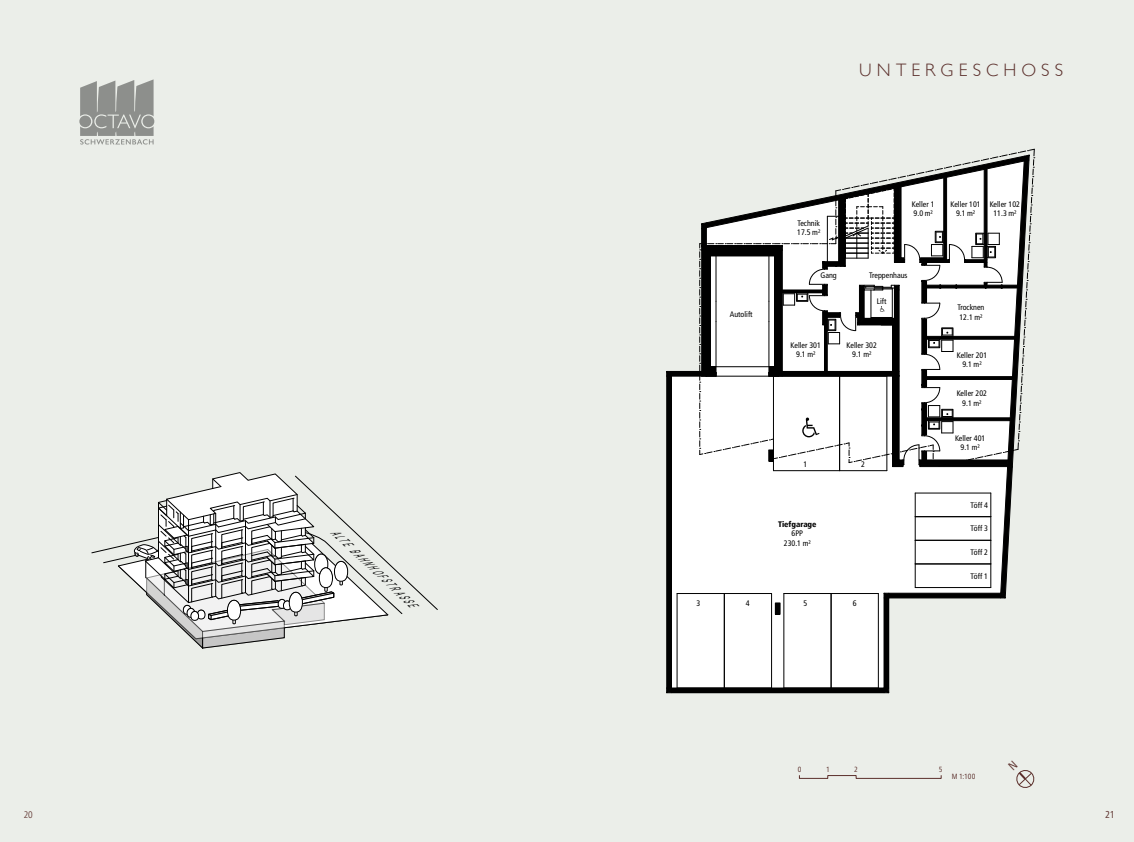
<style>
.page{position:relative;width:1134px;height:842px;background:#fff}
.page>*{position:absolute;margin:0;border:0;box-sizing:border-box;transform-origin:0 0}
.t1{font:300 18px "Gill Sans";letter-spacing:.285em;color:#5b2f2b}
.t2{font:italic 10.8px "Arial Narrow";color:#000;scale:.64 1}
.t3{font:condensed 10px "Frutiger Neue LT";color:#5b2f2b}
.t4{font:300 condensed 9.5px "Frutiger Neue LT";color:#5b2f2b}
.t5{font:condensed 8px/9.6px "Frutiger LT";color:#000;text-align:center}
.t6{font:900 condensed 8px "Frutiger LT";color:#000}
.t7{font:condensed 7.5px "Frutiger Neue LT";color:#5b2f2b}
</style>
<div class="page">
<div style="left:567px;top:0;width:567px;height:842px;background:#ebeee9"></div>
<svg style="left:799px;top:775px;width:143px;height:4px"></svg>
<div style="left:0;top:0;width:567px;height:842px;background:#ebeee9"></div>
<svg style="left:667px;top:370px;width:339px;height:323px;fill:#fff"></svg>
<hr style="left:878px;top:593px;width:1px;height:95px;background:#000">
<hr style="left:831px;top:593px;width:1px;height:95px;background:#000">
<hr style="left:784px;top:593px;width:1px;height:95px;background:#000">
<hr style="left:771px;top:593px;width:1px;height:95px;background:#000">
<hr style="left:724px;top:593px;width:1px;height:95px;background:#000">
<hr style="left:677px;top:593px;width:47px;height:1px;background:#000">
<hr style="left:677px;top:593px;width:1px;height:95px;background:#000">
<svg style="left:666px;top:688px;width:5px;height:5px"></svg>
<div style="left:671px;top:688px;width:213px;height:5px;background:#000"></div>
<svg style="left:884px;top:688px;width:5px;height:5px"></svg>
<svg style="left:666px;top:371px;width:6px;height:6px"></svg>
<hr style="left:667px;top:376px;width:4px;height:312px;background:#000">
<div style="left:666px;top:376px;width:5px;height:312px;border:1px solid #000"></div>
<div style="left:884px;top:598px;width:5px;height:90px;background:#000"></div>
<div style="left:671px;top:371px;width:31px;height:5px;background:#000"></div>
<div style="left:775px;top:603px;width:5px;height:11px;background:#000"></div>
<svg style="left:699px;top:149px;width:336px;height:449px;background:#d8d8d7"></svg>
<svg style="left:79px;top:79px;width:75px;height:66px"></svg>
<svg style="left:92px;top:472px;width:346px;height:176px"></svg>
<svg style="left:1016px;top:770px;width:19px;height:18px"></svg>
<p class="t4" style="left:24px;top:809px;width:11px">20</p>
<h2 class="t2" style="left:338px;top:524px;width:172px;rotate:43deg">ALTE BAHNHOFSTRASSE</h2>
<h1 class="t1" style="left:859px;top:56px;width:206px">UNTERGESCHOSS</h1>
<p class="t5" style="left:730px;top:310px;width:24px">Autolift</p>
<p class="t5" style="left:797px;top:218px;width:25px;text-align:left">Technik<br>17.5 m²</p>
<p class="t5" style="left:912px;top:199px;width:24px;text-align:left">Keller 1<br>9.0 m²</p>
<p class="t5" style="left:950px;top:199px;width:32px">Keller 101<br>9.1 m²</p>
<p class="t5" style="left:990px;top:199px;width:32px">Keller 102<br>11.3 m²</p>
<p class="t5" style="left:820px;top:271px;width:18px">Gang</p>
<p class="t5" style="left:869px;top:271px;width:40px">Treppenhaus</p>
<p class="t5" style="left:791px;top:340px;width:32px">Keller 301<br>9.1 m²</p>
<p class="t5" style="left:877px;top:296px;width:11px">Lift</p>
<p class="t5" style="left:847px;top:340px;width:32px">Keller 302<br>9.1 m²</p>
<p class="t5" style="left:803px;top:460px;width:5px">1</p>
<p class="t5" style="left:861px;top:460px;width:5px">2</p>
<p class="t6" style="left:778px;top:519px;width:40px">Tiefgarage</p>
<p class="t5" style="left:784px;top:529px;width:28px">6PP<br>230.1 m²</p>
<p class="t5" style="left:957px;top:303px;width:29px;text-align:left">Trocknen<br>12.1 m²</p>
<p class="t5" style="left:957px;top:350px;width:32px">Keller 201<br>9.1 m²</p>
<p class="t5" style="left:957px;top:389px;width:32px">Keller 202<br>9.1 m²</p>
<p class="t5" style="left:955px;top:433px;width:32px">Keller 401<br>9.1 m²</p>
<p class="t5" style="left:970px;top:500px;width:19px">Töff 4</p>
<p class="t5" style="left:970px;top:524px;width:19px">Töff 3</p>
<p class="t5" style="left:970px;top:547px;width:19px">Töff 2</p>
<p class="t5" style="left:970px;top:571px;width:19px">Töff 1</p>
<p class="t5" style="left:696px;top:598px;width:5px">3</p>
<p class="t5" style="left:746px;top:598px;width:5px">4</p>
<p class="t5" style="left:803px;top:598px;width:5px">5</p>
<p class="t5" style="left:853px;top:598px;width:5px">6</p>
<p class="t7" style="left:798px;top:765px;width:5px">0</p>
<p class="t7" style="left:826px;top:765px;width:5px">1</p>
<p class="t7" style="left:854px;top:765px;width:5px">2</p>
<p class="t7" style="left:939px;top:765px;width:5px">5</p>
<p class="t7" style="left:952px;top:772px;width:25px">M 1:100</p>
<p class="t3" style="left:1105px;top:808px;width:11px">21</p>
</div>
